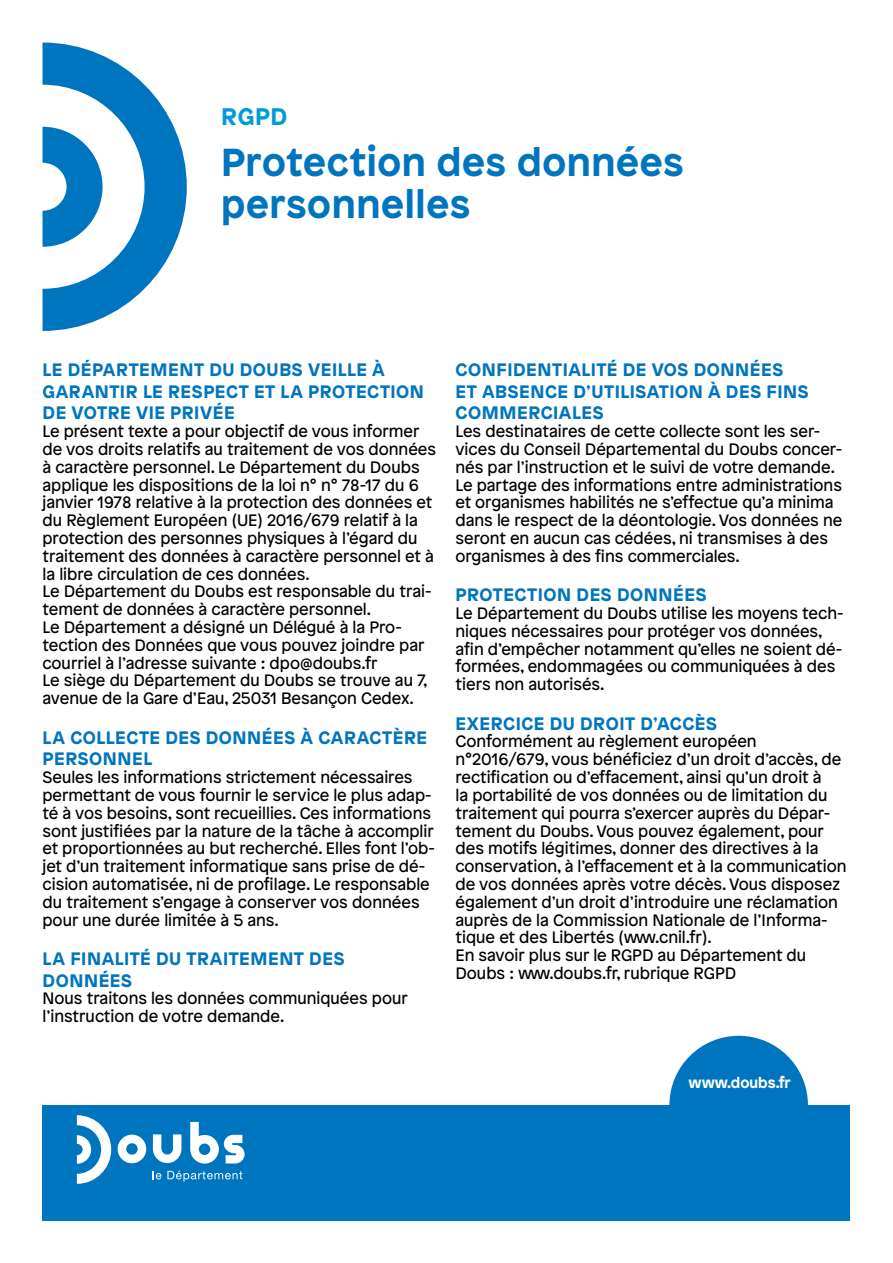
<style>
.page{position:relative;width:893px;height:1263px;background:#fff}
.page>*{position:absolute;margin:0;border:0;box-sizing:border-box;transform-origin:0 0}
.t1{font:700 39px/42.2px "Patron";letter-spacing:.015em;color:#0075bf}
.t2{font:700 24px "Patron";color:#009bd9}
.t3{font:700 18px/21.6px "Patron";letter-spacing:.03em;color:#0075bf}
.t4{font:16.5px/17.9px "Patron";color:#000}
.t5{font:700 15px "Patron";color:#fff}
</style>
<div class="page">
<div style="left:43px;top:1105px;width:807px;height:115px;background:#0075bf"></div>
<svg style="left:77px;top:1115px;width:34px;height:69px"></svg>
<svg style="left:118px;top:1135px;width:28px;height:28px"></svg>
<svg style="left:153px;top:1134px;width:28px;height:29px"></svg>
<svg style="left:190px;top:1122px;width:55px;height:41px"></svg>
<svg style="left:153px;top:1170px;width:89px;height:12px"></svg>
<svg style="left:669px;top:1036px;width:139px;height:69px"></svg>
<svg style="left:43px;top:43px;width:144px;height:288px"></svg>
<p class="t2" style="left:221px;top:98px;width:68px">RGPD</p>
<h1 class="t1" style="left:221px;top:138px;width:464px">Protection des données personnelles</h1>
<p class="t3" style="left:43px;top:357px;width:383px">LE DÉPARTEMENT DU DOUBS VEILLE À<br>GARANTIR LE RESPECT ET LA PROTECTION<br>DE VOTRE VIE PRIVÉE</p>
<p class="t4" style="left:43px;top:421px;width:395px">Le présent texte a pour objectif de vous informer de vos droits relatifs au traitement de vos données à caractère personnel. Le Département du Doubs applique les dispositions de la loi n° n° 78-17 du 6 janvier 1978 relative à la protection des données et du Règlement Européen (UE) 2016/679 relatif à la protection des personnes physiques à l’égard du traitement des données à caractère personnel et à la libre circulation de ces données.</p>
<p class="t4" style="left:43px;top:582px;width:391px">Le Département du Doubs est responsable du trai&shy;tement de données à caractère personnel.</p>
<p class="t4" style="left:43px;top:617px;width:383px">Le Département a désigné un Délégué à la Pro&shy;tection des Données que vous pouvez joindre par courriel à l’adresse suivante : dpo@doubs.fr</p>
<p class="t4" style="left:43px;top:671px;width:387px">Le siège du Département du Doubs se trouve au 7, avenue de la Gare d’Eau, 25031 Besançon Cedex.</p>
<p class="t3" style="left:43px;top:725px;width:386px">LA COLLECTE DES DONNÉES À CARACTÈRE<br>PERSONNEL</p>
<p class="t4" style="left:43px;top:767px;width:394px">Seules les informations strictement nécessaires permettant de vous fournir le service le plus adap&shy;té à vos besoins, sont recueillies. Ces informations sont justifiées par la nature de la tâche à accomplir et proportionnées au but recherché. Elles font l’ob&shy;jet d’un traitement informatique sans prise de dé&shy;cision automatisée, ni de profilage. Le responsable du traitement s’engage à conserver vos données pour une durée limitée à 5 ans.</p>
<p class="t3" style="left:43px;top:946px;width:303px">LA FINALITÉ DU TRAITEMENT DES<br>DONNÉES</p>
<p class="t4" style="left:43px;top:988px;width:367px">Nous traitons les données communiquées pour l’instruction de votre demande.</p>
<p class="t3" style="left:456px;top:357px;width:355px">CONFIDENTIALITÉ DE VOS DONNÉES<br>ET ABSENCE D’UTILISATION À DES FINS<br>COMMERCIALES</p>
<p class="t4" style="left:455px;top:421px;width:388px">Les destinataires de cette collecte sont les ser&shy;vices du Conseil Départemental du Doubs concer&shy;nés par l’instruction et le suivi de votre demande.</p>
<p class="t4" style="left:455px;top:475px;width:388px">Le partage des informations entre administrations et organismes habilités ne s’effectue qu’a minima dans le respect de la déontologie. Vos données ne seront en aucun cas cédées, ni transmises à des organismes à des fins commerciales.</p>
<p class="t3" style="left:456px;top:582px;width:253px">PROTECTION DES DONNÉES</p>
<p class="t4" style="left:455px;top:603px;width:390px">Le Département du Doubs utilise les moyens tech&shy;niques nécessaires pour protéger vos données, afin d’empêcher notamment qu’elles ne soient dé&shy;formées, endommagées ou communiquées à des tiers non autorisés.</p>
<p class="t3" style="left:456px;top:711px;width:263px">EXERCICE DU DROIT D’ACCÈS</p>
<p class="t4" style="left:455px;top:732px;width:393px">Conformément au règlement européen n°2016/679, vous bénéficiez d’un droit d’accès, de rectification ou d’effacement, ainsi qu’un droit à<br>la portabilité de vos données ou de limitation du traitement qui pourra s’exercer auprès du Dépar&shy;tement du Doubs. Vous pouvez également, pour des motifs légitimes, donner des directives à la conservation, à l’effacement et à la communication de vos données après votre décès. Vous disposez également d’un droit d’introduire une réclamation auprès de la Commission Nationale de l’Informa&shy;tique et des Libertés (www.cnil.fr).</p>
<p class="t4" style="left:455px;top:945px;width:352px">En savoir plus sur le RGPD au Département du<br>Doubs : www.doubs.fr, rubrique RGPD</p>
<p class="t5" style="left:688px;top:1071px;width:104px">www.doubs.fr</p>
</div>
